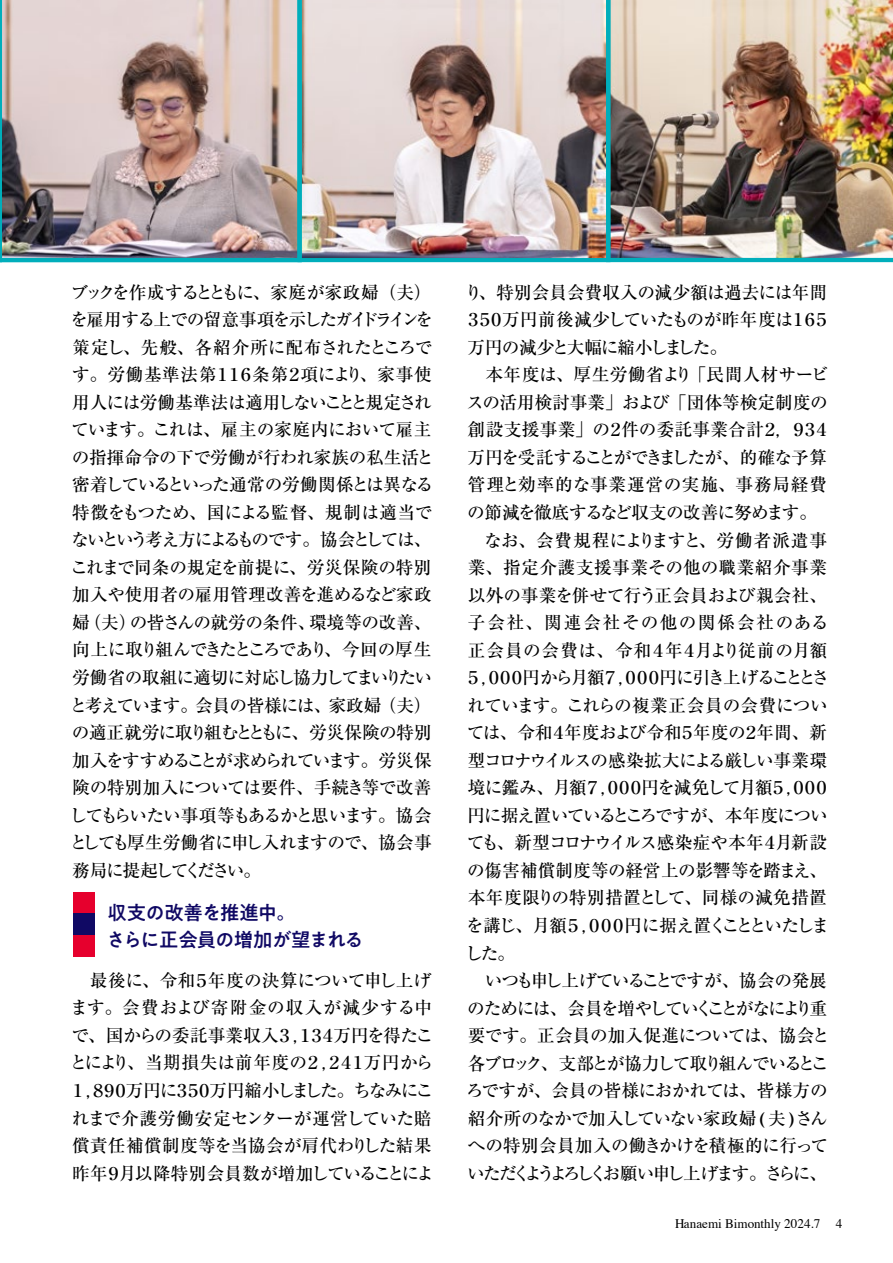
<style>
.page{position:relative;width:893px;height:1263px;background:#fff}
.page>*{position:absolute;margin:0;border:0;box-sizing:border-box;transform-origin:0 0}
.t1{font:500 19.5px/27px "PA1 Gothic Std";letter-spacing:-.04em;color:#100964}
.t2{font:500 17.7px/27.6px "Ryumin Pr 6";letter-spacing:-.035em;color:#000}
.t3{font:500 17.7px/27.6px "Ryumin Pr 6";letter-spacing:-.015em;color:#000}
.t4{font:13.2px "Times";color:#000}
</style>
<div class="page">
<div style="left:73px;top:892px;width:22px;height:22px;background:#e6002d"></div>
<div style="left:73px;top:914px;width:22px;height:21px;background:#100964"></div>
<div style="left:73px;top:935px;width:22px;height:21px;background:#e6002d"></div>
<img style="left:302px;top:0;width:304px;height:262px">
<img style="left:606px;top:0;width:287px;height:262px">
<img style="left:0;top:0;width:302px;height:262px">
<p class="t2" style="left:70px;top:277px;width:366px">ブックを作成するとともに、家庭が家政婦（夫）を雇用する上での留意事項を示したガイドラインを策定し、先般、各紹介所に配布されたところです。労働基準法第１１６条第２項により、家事使用人には労働基準法は適用しないことと規定されています。これは、雇主の家庭内において雇主の指揮命令の下で労働が行われ家族の私生活と密着しているといった通常の労働関係とは異なる特徴をもつため、国による監督、規制は適当でないという考え方によるものです。協会としては、これまで同条の規定を前提に、労災保険の特別加入や使用者の雇用管理改善を進めるなど家政婦（夫）の皆さんの就労の条件、環境等の改善、向上に取り組んできたところであり、今回の厚生労働省の取組に適切に対応し協力してまいりたいと考えています。会員の皆様には、家政婦（夫）の適正就労に取り組むとともに、労災保険の特別加入をすすめることが求められています。労災保険の特別加入については要件、手続き等で改善してもらいたい事項等もあるかと思います。協会としても厚生労働省に申し入れますので、協会事務局に提起してください。</p>
<p class="t1" style="left:106px;top:901px;width:259px">収支の改善を推進中。<br>さらに正会員の増加が望まれる</p>
<p class="t3" style="left:69px;top:966px;width:367px">　最後に、令和５年度の決算について申し上げます。会費および寄附金の収入が減少する中で、国からの委託事業収入３,１３４万円を得たことにより、当期損失は前年度の２,２４１万円から<br>１,８９０万円に３５０万円縮小しました。ちなみにこれまで介護労働安定センターが運営していた賠償責任補償制度等を当協会が肩代わりした結果昨年９月以降特別会員数が増加していることによ</p>
<p class="t2" style="left:464px;top:277px;width:367px">り、特別会員会費収入の減少額は過去には年間<br>３５０万円前後減少していたものが昨年度は１６５万円の減少と大幅に縮小しました。<br>　本年度は、厚生労働省より「民間人材サービスの活用検討事業」および「団体等検定制度の創設支援事業」の２件の委託事業合計２，９３４万円を受託することができましたが、的確な予算管理と効率的な事業運営の実施、事務局経費の節減を徹底するなど収支の改善に努めます。　なお、会費規程によりますと、労働者派遣事業、指定介護支援事業その他の職業紹介事業以外の事業を併せて行う正会員および親会社、子会社、関連会社その他の関係会社のある正会員の会費は、令和４年４月より従前の月額<br>５,０００円から月額７,０００円に引き上げることとされています。これらの複業正会員の会費については、令和４年度および令和５年度の２年間、新型コロナウイルスの感染拡大による厳しい事業環境に鑑み、月額７,０００円を減免して月額５,０００円に据え置いているところですが、本年度についても、新型コロナウイルス感染症や本年４月新設の傷害補償制度等の経営上の影響等を踏まえ、本年度限りの特別措置として、同様の減免措置を講じ、月額５,０００円に据え置くことといたしました。<br>　いつも申し上げていることですが、協会の発展のためには、会員を増やしていくことがなにより重要です。正会員の加入促進については、協会と各ブロック、支部とが協力して取り組んでいるところですが、会員の皆様におかれては、皆様方の紹介所のなかで加入していない家政婦 ( 夫 )さんへの特別会員加入の働きかけを積極的に行っていただくようよろしくお願い申し上げます。さらに、</p>
<p class="t4" style="left:675px;top:1211px;width:169px">Hanaemi Bimonthly 2024.7 4</p>
</div>
